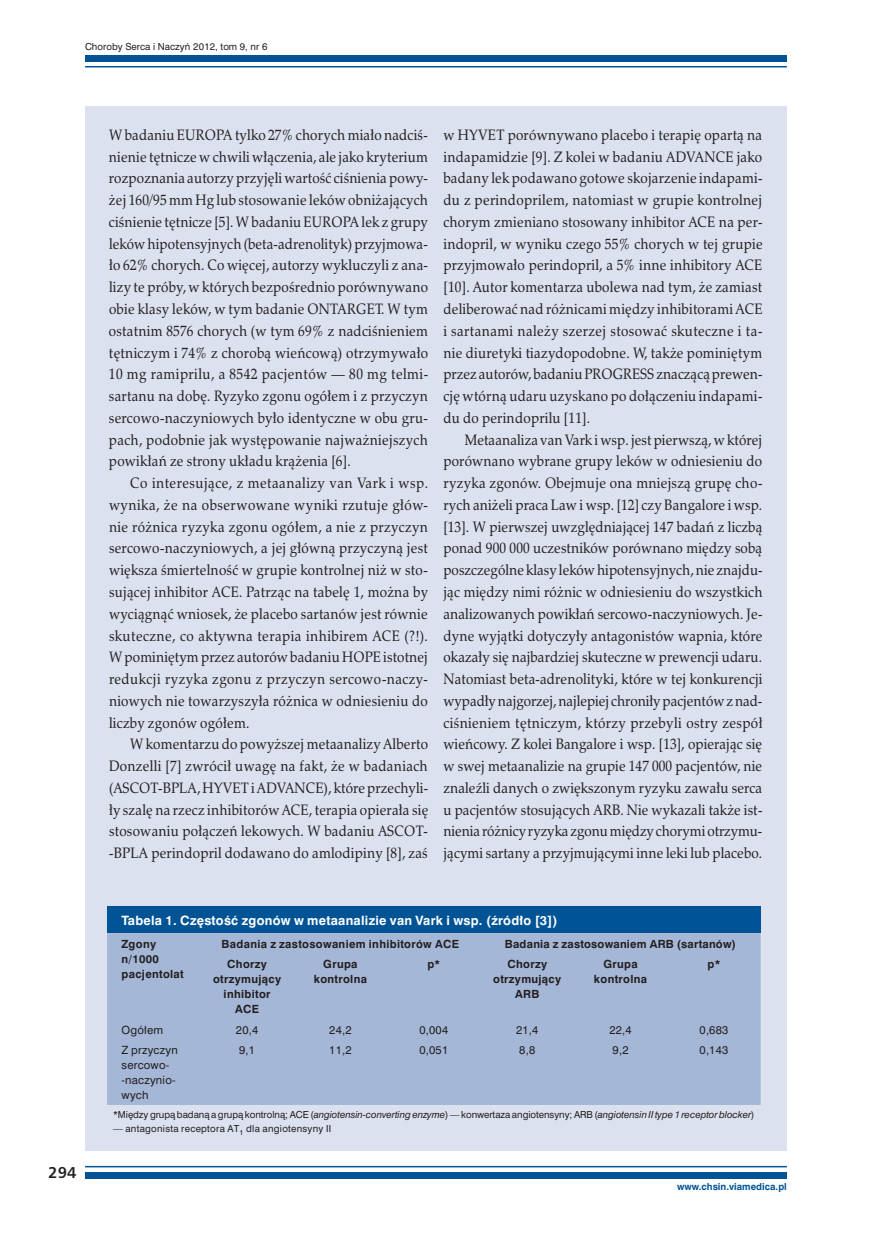
<style>
.page{position:relative;width:872px;height:1234px;background:#fff}
.page>*{position:absolute;margin:0;border:0;box-sizing:border-box;transform-origin:0 0}
.t1{font:15px/21.8px "Zapf Calligr PL";letter-spacing:.02em;color:#231f20;text-align:justify;scale:.9 1}
.t2{font:700 15px "Humnst 777 PL";color:#231f20}
.t3{font:700 12px "Swis 721 PL";letter-spacing:.02em;color:#fff}
.t4{font:700 10.5px/15px "Swis 721 PL";letter-spacing:.03em;color:#231f20;text-align:center}
.t5{font:10.5px/15px "Swis 721 PL";letter-spacing:.02em;color:#231f20}
.t6{font:9px "Swis 721 PL";color:#231f20}
.t7{font:9px "Swis 721 PL";letter-spacing:.03em;color:#231f20}
.t8{font:700 9px "Swis 721 PL";color:#005496}
.s1{font-style:italic}
</style>
<div class="page">
<div style="left:85px;top:55px;width:702px;height:7px;background:#005496"></div>
<hr style="left:85px;top:66px;width:702px;height:1px;background:#005496">
<div style="left:85px;top:1171px;width:702px;height:7px;background:#005496"></div>
<hr style="left:85px;top:1165px;width:702px;height:2px;background:#005496">
<div style="left:85px;top:106px;width:702px;height:1044px;background:#dbe1ef"></div>
<div style="left:107px;top:906px;width:653px;height:26px;background:#005496"></div>
<div style="left:107px;top:932px;width:653px;height:172px;background:#a5b7d7"></div>
<p class="t6" style="left:85px;top:40px;width:184px">Choroby Serca i Naczyń 2012, tom 9, nr 6</p>
<p class="t2" style="left:48px;top:1162px;width:30px">294</p>
<p class="t1" style="left:109px;top:124px;width:356px">W badaniu EUROPA tylko 27% chorych miało nadciś&shy;nienie tętnicze w chwili włączenia, ale jako kryterium rozpoznania autorzy przyjęli wartość ciśnienia powy&shy;żej 160/95 mm Hg lub stosowanie leków obniżających ciśnienie tętnicze [5]. W badaniu EUROPA lek z grupy leków hipotensyjnych (beta-adrenolityk) przyjmowa&shy;ło 62% chorych. Co więcej, autorzy wykluczyli z ana&shy;lizy te próby, w których bezpośrednio porównywano obie klasy leków, w tym badanie ONTARGET. W tym ostatnim 8576 chorych (w tym 69% z nadciśnieniem tętniczym i 74% z chorobą wieńcową) otrzymywało 10 mg ramiprilu, a 8542 pacjentów — 80 mg telmi&shy;sartanu na dobę. Ryzyko zgonu ogółem i z przyczyn sercowo-naczyniowych było identyczne w obu gru&shy;pach, podobnie jak występowanie najważniejszych powikłań ze strony układu krążenia [6].</p>
<p class="t1" style="left:109px;top:472px;width:356px;text-indent:21px">Co interesujące, z metaanalizy van Vark i wsp. wynika, że na obserwowane wyniki rzutuje głów&shy;nie różnica ryzyka zgonu ogółem, a nie z przyczyn sercowo-naczyniowych, a jej główną przyczyną jest większa śmiertelność w grupie kontrolnej niż w sto&shy;sującej inhibitor ACE. Patrząc na tabelę 1, można by wyciągnąć wniosek, że placebo sartanów jest równie skuteczne, co aktywna terapia inhibirem ACE (?!).<br>W pominiętym przez autorów badaniu HOPE istotnej redukcji ryzyka zgonu z przyczyn sercowo-naczy&shy;niowych nie towarzyszyła różnica w odniesieniu do liczby zgonów ogółem.</p>
<p class="t1" style="left:109px;top:733px;width:356px;text-indent:21px">W komentarzu do powyższej metaanalizy Alberto Donzelli [7] zwrócił uwagę na fakt, że w badaniach (ASCOT-BPLA, HYVET i ADVANCE), które przechyli&shy;ły szalę na rzecz inhibitorów ACE, terapia opierała się stosowaniu połączeń lekowych. W badaniu ASCOT--BPLA perindopril dodawano do amlodipiny [8], zaś</p>
<p class="t1" style="left:443px;top:124px;width:356px">w HYVET porównywano placebo i terapię opartą na indapamidzie [9]. Z kolei w badaniu ADVANCE jako badany lek podawano gotowe skojarzenie indapami&shy;du z perindoprilem, natomiast w grupie kontrolnej chorym zmieniano stosowany inhibitor ACE na per&shy;indopril, w wyniku czego 55% chorych w tej grupie przyjmowało perindopril, a 5% inne inhibitory ACE [10]. Autor komentarza ubolewa nad tym, że zamiast deliberować nad różnicami między inhibitorami ACE i sartanami należy szerzej stosować skuteczne i ta&shy;nie diuretyki tiazydopodobne. W, także pominiętym przez autorów, badaniu PROGRESS znaczącą prewen&shy;cję wtórną udaru uzyskano po dołączeniu indapami&shy;du do perindoprilu [11].</p>
<p class="t1" style="left:443px;top:428px;width:356px;text-indent:21px">Metaanaliza van Vark i wsp. jest pierwszą, w której porównano wybrane grupy leków w odniesieniu do ryzyka zgonów. Obejmuje ona mniejszą grupę cho&shy;rych aniżeli praca Law i wsp. [12] czy Bangalore i wsp. [13]. W pierwszej uwzględniającej 147 badań z liczbą ponad 900 000 uczestników porównano między sobą poszczególne klasy leków hipotensyjnych, nie znajdu&shy;jąc między nimi różnic w odniesieniu do wszystkich analizowanych powikłań sercowo-naczyniowych. Je&shy;dyne wyjątki dotyczyły antagonistów wapnia, które okazały się najbardziej skuteczne w prewencji udaru.<br>Natomiast beta-adrenolityki, które w tej konkurencji wypadły najgorzej, najlepiej chroniły pacjentów z nad&shy;ciśnieniem tętniczym, którzy przebyli ostry zespół wieńcowy. Z kolei Bangalore i wsp. [13], opierając się w swej metaanalizie na grupie 147 000 pacjentów, nie znaleźli danych o zwiększonym ryzyku zawału serca u pacjentów stosujących ARB. Nie wykazali także ist&shy;nienia różnicy ryzyka zgonu między chorymi otrzymu&shy;jącymi sartany a przyjmującymi inne leki lub placebo.</p>
<p class="t3" style="left:122px;top:912px;width:437px">Tabela 1. Częstość zgonów w metaanalizie van Vark i wsp. (źródło [3])</p>
<p class="t4" style="left:122px;top:935px;width:64px;text-align:left">Zgony n/1000 pacjentolat</p>
<p class="t4" style="left:221px;top:935px;width:239px">Badania z zastosowaniem inhibitorów ACE</p>
<p class="t4" style="left:505px;top:935px;width:232px">Badania z zastosowaniem ARB (sartanów)</p>
<p class="t4" style="left:213px;top:956px;width:69px">Chorzy otrzymujący inhibitor<br>ACE</p>
<p class="t4" style="left:314px;top:956px;width:55px">Grupa kontrolna</p>
<p class="t4" style="left:427px;top:956px;width:14px">p*</p>
<p class="t4" style="left:493px;top:956px;width:69px">Chorzy otrzymujący<br>ARB</p>
<p class="t4" style="left:594px;top:956px;width:55px">Grupa kontrolna</p>
<p class="t4" style="left:707px;top:956px;width:14px">p*</p>
<p class="t5" style="left:122px;top:1021px;width:43px">Ogółem</p>
<p class="t5" style="left:236px;top:1021px;width:24px">20,4</p>
<p class="t5" style="left:329px;top:1021px;width:24px">24,2</p>
<p class="t5" style="left:419px;top:1021px;width:30px">0,004</p>
<p class="t5" style="left:516px;top:1021px;width:24px">21,4</p>
<p class="t5" style="left:609px;top:1021px;width:24px">22,4</p>
<p class="t5" style="left:699px;top:1021px;width:30px">0,683</p>
<p class="t5" style="left:122px;top:1042px;width:58px">Z przyczyn sercowo--naczynio&shy;wych</p>
<p class="t5" style="left:239px;top:1042px;width:17px">9,1</p>
<p class="t5" style="left:329px;top:1042px;width:24px">11,2</p>
<p class="t5" style="left:419px;top:1042px;width:30px">0,051</p>
<p class="t5" style="left:519px;top:1042px;width:17px">8,8</p>
<p class="t5" style="left:612px;top:1042px;width:17px">9,2</p>
<p class="t5" style="left:699px;top:1042px;width:30px">0,143</p>
<p class="t6" style="left:113px;top:1108px;width:643px">*Między grupą badaną a grupą kontrolną; ACE (<span class="s1">angiotensin-converting enzyme</span>) — konwertaza angiotensyny; ARB (<span class="s1">angiotensin II type 1 receptor blocker</span>)</p>
<p class="t7" style="left:113px;top:1122px;width:220px">— antagonista receptora AT<sub>1</sub> dla angiotensyny II</p>
<p class="t8" style="left:677px;top:1180px;width:111px">www.chsin.viamedica.pl</p>
</div>
